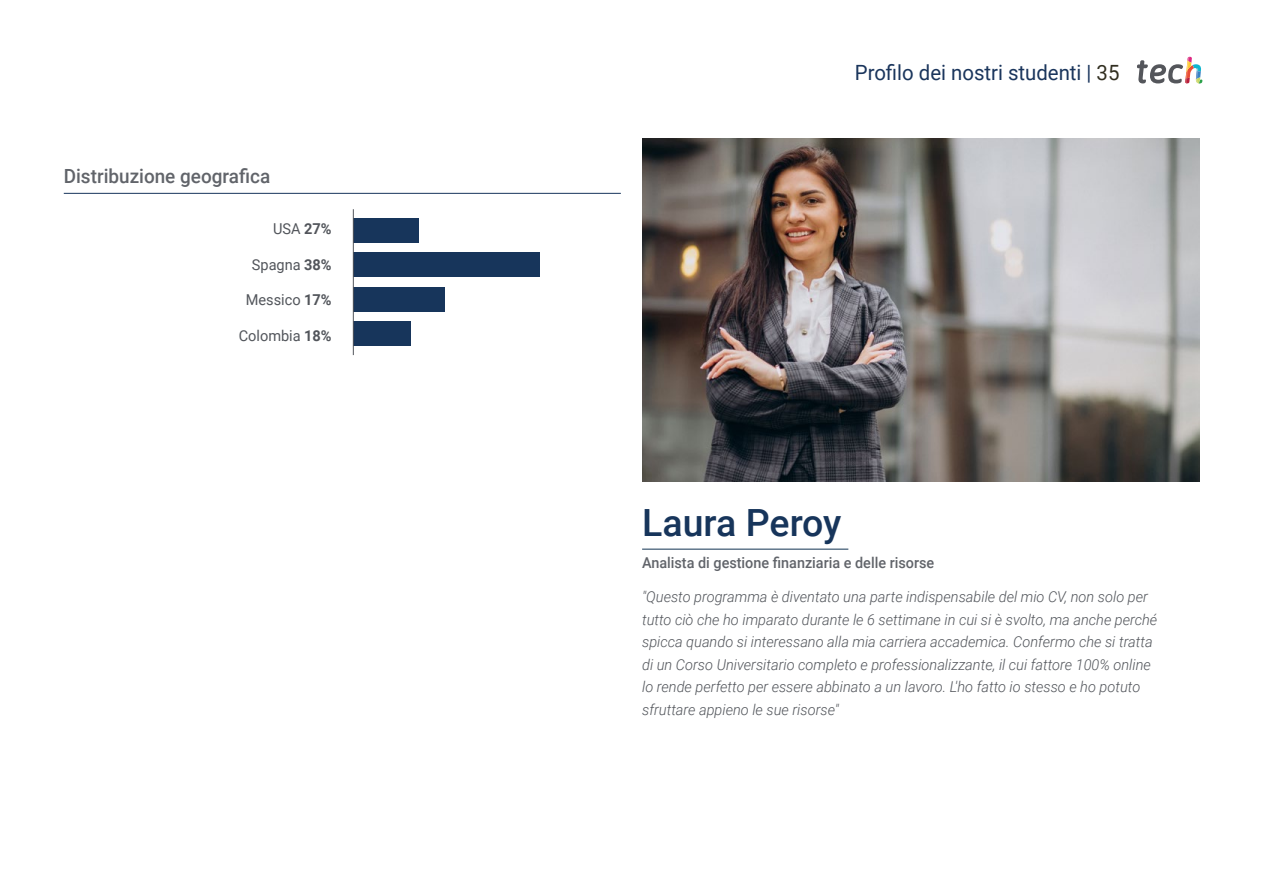
<style>
.page{position:relative;width:1263px;height:893px;background:#fff}
.page>*{position:absolute;margin:0;border:0;box-sizing:border-box;transform-origin:0 0}
.t1{font:500 37.5px "Roboto";letter-spacing:-.005em;color:#17355b}
.t2{font:21px "Roboto";color:#1a355c}
.t3{font:500 19.5px "Roboto";color:#61646a}
.t4{font:italic 300 15px/22.5px "Roboto";color:#52555b}
.t5{font:500 15px "Roboto";color:#61646a;scale:.96 1}
.t6{font:15px "Roboto";color:#52555b}
.s1{font-weight:700}
.s2{color:#312e20}
</style>
<div class="page">
<svg style="left:1137px;top:57px;width:65px;height:27px"></svg>
<img style="left:642px;top:138px;width:557px;height:343px">
<hr style="left:642px;top:549px;width:206px;height:1px;background:#123352">
<hr style="left:64px;top:193px;width:557px;height:1px;background:#17355b">
<div style="left:353px;top:218px;width:66px;height:25px;background:#17355b"></div>
<div style="left:353px;top:252px;width:187px;height:25px;background:#17355b"></div>
<div style="left:353px;top:287px;width:92px;height:24px;background:#17355b"></div>
<div style="left:353px;top:321px;width:58px;height:25px;background:#17355b"></div>
<hr style="left:353px;top:209px;width:1px;height:146px;background:#52555b">
<h3 class="t3" style="left:64px;top:162px;width:208px">Distribuzione geografica</h3>
<p class="t6" style="left:273px;top:218px;width:60px">USA <span class="s1">27%</span></p>
<p class="t6" style="left:252px;top:254px;width:81px">Spagna <span class="s1">38%</span></p>
<p class="t6" style="left:246px;top:289px;width:87px">Messico <span class="s1">17%</span></p>
<p class="t6" style="left:239px;top:325px;width:94px">Colombia <span class="s1">18%</span></p>
<h2 class="t2" style="left:855px;top:57px;width:266px">Profilo dei nostri studenti | <span class="s2">35</span></h2>
<h1 class="t1" style="left:642px;top:496px;width:201px">Laura Peroy</h1>
<p class="t5" style="left:642px;top:552px;width:306px">Analista di gestione finanziaria e delle risorse</p>
<p class="t4" style="left:642px;top:585px;width:517px">"Questo programma è diventato una parte indispensabile del mio CV, non solo per tutto ciò che ho imparato durante le 6 settimane in cui si è svolto, ma anche perché spicca quando si interessano alla mia carriera accademica. Confermo che si tratta di un Corso Universitario completo e professionalizzante, il cui fattore 100% online lo rende perfetto per essere abbinato a un lavoro. L'ho fatto io stesso e ho potuto sfruttare appieno le sue risorse"</p>
</div>
